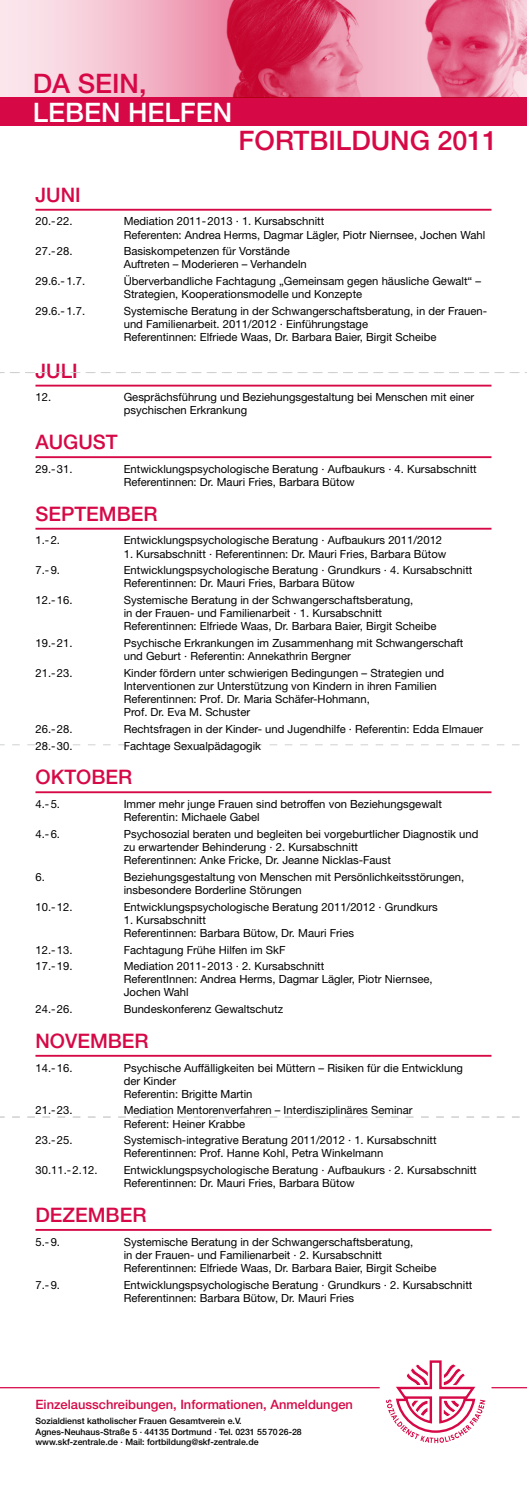
<style>
.page{position:relative;width:527px;height:1489px;background:#fff}
.page>*{position:absolute;margin:0;border:0;box-sizing:border-box;transform-origin:0 0}
.t1{font:500 26.88px "Helvetica Neue";color:#d60846}
.t2{font:500 26.88px "Helvetica Neue";color:#fff}
.t3{font:500 20px "Helvetica Neue";color:#d60846}
.t4{font:500 12.88px "Helvetica Neue";color:#d60846}
.t5{font:11.25px/13.1px "Helvetica Neue";color:#000}
.t6{font:500 8.75px/10.5px "Helvetica Neue";color:#000}
</style>
<div class="page">
<svg style="left:0;top:744px;width:520px;height:1px"></svg>
<svg style="left:0;top:0;width:419px;height:97px;background:#f4c0cf"></svg>
<svg style="left:386px;top:1360px;width:99px;height:82px"></svg>
<hr style="left:0;top:1386px;width:379px;height:2px;background:#d60846">
<hr style="left:35px;top:209px;width:456px;height:2px;background:#d60846">
<hr style="left:35px;top:384px;width:456px;height:2px;background:#d60846">
<hr style="left:35px;top:456px;width:456px;height:2px;background:#d60846">
<hr style="left:35px;top:527px;width:456px;height:2px;background:#d60846">
<hr style="left:35px;top:791px;width:456px;height:2px;background:#d60846">
<hr style="left:35px;top:1054px;width:456px;height:2px;background:#d60846">
<hr style="left:35px;top:1228px;width:456px;height:2px;background:#d60846">
<hr style="left:491px;top:1386px;width:35px;height:2px;background:#d60846">
<div style="left:0;top:97px;width:526px;height:29px;background:#d60846"></div>
<img style="left:220px;top:0;width:157px;height:97px">
<img style="left:419px;top:0;width:107px;height:97px">
<svg style="left:0;top:372px;width:526px;height:1px"></svg>
<svg style="left:0;top:1116px;width:520px;height:1px"></svg>
<h1 class="t1" style="left:33px;top:67px;width:115px">DA SEIN,</h1>
<h1 class="t2" style="left:33px;top:96px;width:201px">LEBEN HELFEN</h1>
<h1 class="t1" style="left:238px;top:125px;width:260px">FORTBILDUNG 2011</h1>
<h2 class="t3" style="left:35px;top:183px;width:47px">JUNI</h2>
<p class="t5" style="left:35px;top:215px;width:39px">20.-22.</p>
<p class="t5" style="left:124px;top:215px;width:362px">Mediation 2011-2013 · 1. Kursabschnitt<br>Referenten: Andrea Herms, Dagmar Lägler, Piotr Niernsee, Jochen Wahl</p>
<p class="t5" style="left:35px;top:244px;width:39px">27.-28.</p>
<p class="t5" style="left:124px;top:244px;width:184px">Basiskompetenzen für Vorstände<br>Auftreten – Moderieren – Verhandeln</p>
<p class="t5" style="left:35px;top:274px;width:51px">29.6.-1.7.</p>
<p class="t5" style="left:124px;top:274px;width:358px">Überverbandliche Fachtagung „Gemeinsam gegen häusliche Gewalt“ –<br>Strategien, Kooperationsmodelle und Konzepte</p>
<p class="t5" style="left:35px;top:304px;width:51px">29.6.-1.7.</p>
<p class="t5" style="left:124px;top:304px;width:364px">Systemische Beratung in der Schwangerschaftsberatung, in der Frauen&shy;und Familienarbeit. 2011/2012 · Einführungstage<br>Referentinnen: Elfriede Waas, Dr. Barbara Baier, Birgit Scheibe</p>
<h2 class="t3" style="left:35px;top:358px;width:44px">JULI</h2>
<p class="t5" style="left:35px;top:390px;width:17px">12.</p>
<p class="t5" style="left:124px;top:390px;width:352px">Gesprächsführung und Beziehungsgestaltung bei Menschen mit einer psychischen Erkrankung</p>
<h2 class="t3" style="left:35px;top:430px;width:28px">August</h2>
<p class="t5" style="left:35px;top:462px;width:39px">29.-31.</p>
<p class="t5" style="left:124px;top:462px;width:354px">Entwicklungspsychologische Beratung · Aufbaukurs · 4. Kursabschnitt<br>Referentinnen: Dr. Mauri Fries, Barbara Bütow</p>
<h2 class="t3" style="left:35px;top:501px;width:28px">September</h2>
<p class="t5" style="left:35px;top:533px;width:26px">1.-2.</p>
<p class="t5" style="left:124px;top:533px;width:319px">Entwicklungspsychologische Beratung · Aufbaukurs 2011/2012</p>
<p class="t5" style="left:124px;top:547px;width:324px">1. Kursabschnitt · Referentinnen: Dr. Mauri Fries, Barbara Bütow</p>
<p class="t5" style="left:35px;top:563px;width:26px">7.-9.</p>
<p class="t5" style="left:124px;top:563px;width:350px">Entwicklungspsychologische Beratung · Grundkurs · 4. Kursabschnitt<br>Referentinnen: Dr. Mauri Fries, Barbara Bütow</p>
<p class="t5" style="left:35px;top:593px;width:39px">12.-16.</p>
<p class="t5" style="left:124px;top:593px;width:314px">Systemische Beratung in der Schwangerschaftsberatung,<br>in der Frauen- und Familienarbeit · 1. Kursabschnitt<br>Referentinnen: Elfriede Waas, Dr. Barbara Baier, Birgit Scheibe</p>
<p class="t5" style="left:35px;top:636px;width:39px">19.-21.</p>
<p class="t5" style="left:124px;top:636px;width:341px">Psychische Erkrankungen im Zusammenhang mit Schwangerschaft und Geburt · Referentin: Annekathrin Bergner</p>
<p class="t5" style="left:35px;top:666px;width:39px">21.-23.</p>
<p class="t5" style="left:124px;top:666px;width:322px">Kinder fördern unter schwierigen Bedingungen – Strategien und Interventionen zur Unterstützung von Kindern in ihren Familien Referentinnen: Prof. Dr. Maria Schäfer-Hohmann,<br>Prof. Dr. Eva M. Schuster</p>
<p class="t5" style="left:35px;top:722px;width:39px">26.-28.</p>
<p class="t5" style="left:124px;top:722px;width:361px">Rechtsfragen in der Kinder- und Jugendhilfe · Referentin: Edda Elmauer</p>
<p class="t5" style="left:35px;top:739px;width:39px">28.-30.</p>
<p class="t5" style="left:124px;top:739px;width:139px">Fachtage Sexualpädagogik</p>
<h2 class="t3" style="left:35px;top:765px;width:44px">Oktober</h2>
<p class="t5" style="left:35px;top:797px;width:26px">4.-5.</p>
<p class="t5" style="left:124px;top:797px;width:319px">Immer mehr junge Frauen sind betroffen von Beziehungsgewalt<br>Referentin: Michaele Gabel</p>
<p class="t5" style="left:35px;top:827px;width:26px">4.-6.</p>
<p class="t5" style="left:124px;top:827px;width:356px">Psychosozial beraten und begleiten bei vorgeburtlicher Diagnostik und zu erwartender Behinderung · 2. Kursabschnitt<br>Referentinnen: Anke Fricke, Dr. Jeanne Nicklas-Faust</p>
<p class="t5" style="left:35px;top:870px;width:11px">6.</p>
<p class="t5" style="left:124px;top:870px;width:342px">Beziehungsgestaltung von Menschen mit Persönlichkeitsstörungen, insbesondere Borderline Störungen</p>
<p class="t5" style="left:35px;top:899px;width:39px">10.-12.</p>
<p class="t5" style="left:124px;top:899px;width:315px">Entwicklungspsychologische Beratung 2011/2012 · Grundkurs</p>
<p class="t5" style="left:124px;top:913px;width:232px">1. Kursabschnitt<br>Referentinnen: Barbara Bütow, Dr. Mauri Fries</p>
<p class="t5" style="left:35px;top:942px;width:39px">12.-13.</p>
<p class="t5" style="left:124px;top:942px;width:163px">Fachtagung Frühe Hilfen im SkF</p>
<p class="t5" style="left:35px;top:959px;width:39px">17.-19.</p>
<p class="t5" style="left:124px;top:959px;width:310px">Mediation 2011-2013 · 2. Kursabschnitt<br>ReferentInnen: Andrea Herms, Dagmar Lägler, Piotr Niernsee,<br>Jochen Wahl</p>
<p class="t5" style="left:35px;top:1002px;width:39px">24.-26.</p>
<p class="t5" style="left:124px;top:1002px;width:161px">Bundeskonferenz Gewaltschutz</p>
<h2 class="t3" style="left:35px;top:1028px;width:30px">November</h2>
<p class="t5" style="left:35px;top:1060px;width:39px">14.-16.</p>
<p class="t5" style="left:124px;top:1060px;width:340px">Psychische Auffälligkeiten bei Müttern – Risiken für die Entwicklung der Kinder<br>Referentin: Brigitte Martin</p>
<p class="t5" style="left:35px;top:1103px;width:39px">21.-23.</p>
<p class="t5" style="left:124px;top:1103px;width:290px">Mediation Mentorenverfahren – Interdisziplinäres Seminar<br>Referent: Heiner Krabbe</p>
<p class="t5" style="left:35px;top:1133px;width:39px">23.-25.</p>
<p class="t5" style="left:124px;top:1133px;width:314px">Systemisch-integrative Beratung 2011/2012 · 1. Kursabschnitt<br>Referentinnen: Prof. Hanne Kohl, Petra Winkelmann</p>
<p class="t5" style="left:35px;top:1163px;width:64px">30.11.-2.12.</p>
<p class="t5" style="left:124px;top:1163px;width:354px">Entwicklungspsychologische Beratung · Aufbaukurs · 2. Kursabschnitt<br>Referentinnen: Dr. Mauri Fries, Barbara Bütow</p>
<h2 class="t3" style="left:35px;top:1202px;width:29px">Dezember</h2>
<p class="t5" style="left:35px;top:1234px;width:26px">5.-9.</p>
<p class="t5" style="left:124px;top:1234px;width:314px">Systemische Beratung in der Schwangerschaftsberatung,<br>in der Frauen- und Familienarbeit · 2. Kursabschnitt<br>Referentinnen: Elfriede Waas, Dr. Barbara Baier, Birgit Scheibe</p>
<p class="t5" style="left:35px;top:1277px;width:26px">7.-9.</p>
<p class="t5" style="left:124px;top:1277px;width:350px">Entwicklungspsychologische Beratung · Grundkurs · 2. Kursabschnitt<br>Referentinnen: Barbara Bütow, Dr. Mauri Fries</p>
<p class="t4" style="left:35px;top:1396px;width:319px">Einzelausschreibungen, Informationen, Anmeldungen</p>
<p class="t6" style="left:35px;top:1415px;width:267px">Sozialdienst katholischer Frauen Gesamtverein e.V.<br>Agnes-Neuhaus-Straße 5 · 44135 Dortmund · Tel. 0231 557026-28 www.skf-zentrale.de · Mail: fortbildung@skf-zentrale.de</p>
</div>
